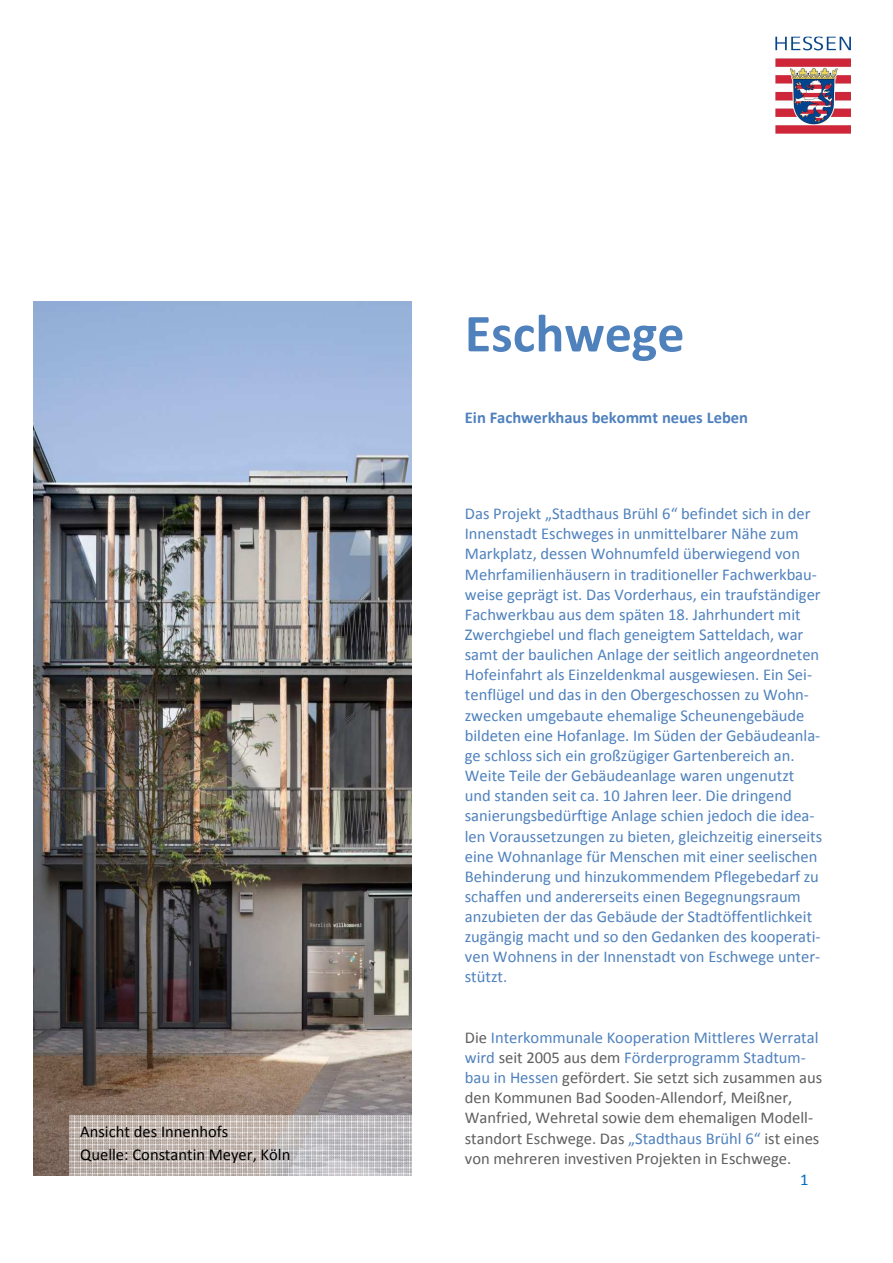
<style>
.page{position:relative;width:893px;height:1263px;background:#fff}
.page>*{position:absolute;margin:0;border:0;box-sizing:border-box;transform-origin:0 0}
.t1{font:700 54px "Calibri";color:#4f81bd}
.t2{font:16.5px/20.1px "Calibri";color:#4f81bd}
.t3{font:16.5px/20.1px "Calibri";color:#5f5f5f}
.t4{font:16.5px/23.2px "Calibri";color:#000}
.t5{font:700 16.5px "Calibri";letter-spacing:-.005em;color:#4f81bd}
.t6{font:16.5px "Calibri";color:#0070c0}
.s1{color:#4f81bd}
</style>
<div class="page">
<img style="left:775px;top:37px;width:75px;height:97px">
<img style="left:33px;top:301px;width:378px;height:874px">
<svg style="left:69px;top:1116px;width:343px;height:60px"></svg>
<p class="t4" style="left:80px;top:1121px;width:211px">Ansicht des Innenhofs<br>Quelle: Constantin Meyer, Köln</p>
<h1 class="t1" style="left:465px;top:314px;width:221px">Eschwege</h1>
<p class="t5" style="left:465px;top:412px;width:285px">Ein Fachwerkhaus bekommt neues Leben</p>
<p class="t2" style="left:465px;top:505px;width:359px">Das Projekt „Stadthaus Brühl 6“ befindet sich in der Innenstadt Eschweges in unmittelbarer Nähe zum Markplatz, dessen Wohnumfeld überwiegend von Mehrfamilienhäusern in traditioneller Fachwerkbau&shy;weise geprägt ist. Das Vorderhaus, ein traufständiger Fachwerkbau aus dem späten 18. Jahrhundert mit Zwerchgiebel und flach geneigtem Satteldach, war samt der baulichen Anlage der seitlich angeordneten Hofeinfahrt als Einzeldenkmal ausgewiesen. Ein Sei&shy;tenflügel und das in den Obergeschossen zu Wohn&shy;zwecken umgebaute ehemalige Scheunengebäude bildeten eine Hofanlage. Im Süden der Gebäudeanla&shy;ge schloss sich ein großzügiger Gartenbereich an.<br>Weite Teile der Gebäudeanlage waren ungenutzt und standen seit ca. 10 Jahren leer. Die dringend sanierungsbedürftige Anlage schien jedoch die idea&shy;len Voraussetzungen zu bieten, gleichzeitig einerseits eine Wohnanlage für Menschen mit einer seelischen Behinderung und hinzukommendem Pflegebedarf zu schaffen und andererseits einen Begegnungsraum anzubieten der das Gebäude der Stadtöffentlichkeit zugängig macht und so den Gedanken des kooperati&shy;ven Wohnens in der Innenstadt von Eschwege unter&shy;stützt.</p>
<p class="t3" style="left:465px;top:1028px;width:359px">Die <span class="s1">Interkommunale Kooperation Mittleres Werratal wird</span> seit 2005 aus dem <span class="s1">Förderprogramm Stadtum&shy;bau in Hessen</span> gefördert. Sie setzt sich zusammen aus den Kommunen Bad Sooden-Allendorf, Meißner, Wanfried, Wehretal sowie dem ehemaligen Modell&shy;standort Eschwege. Das <span class="s1">„Stadthaus Brühl 6“</span> ist eines von mehreren investiven Projekten in Eschwege.</p>
<p class="t6" style="left:800px;top:1173px;width:10px">1</p>
</div>
